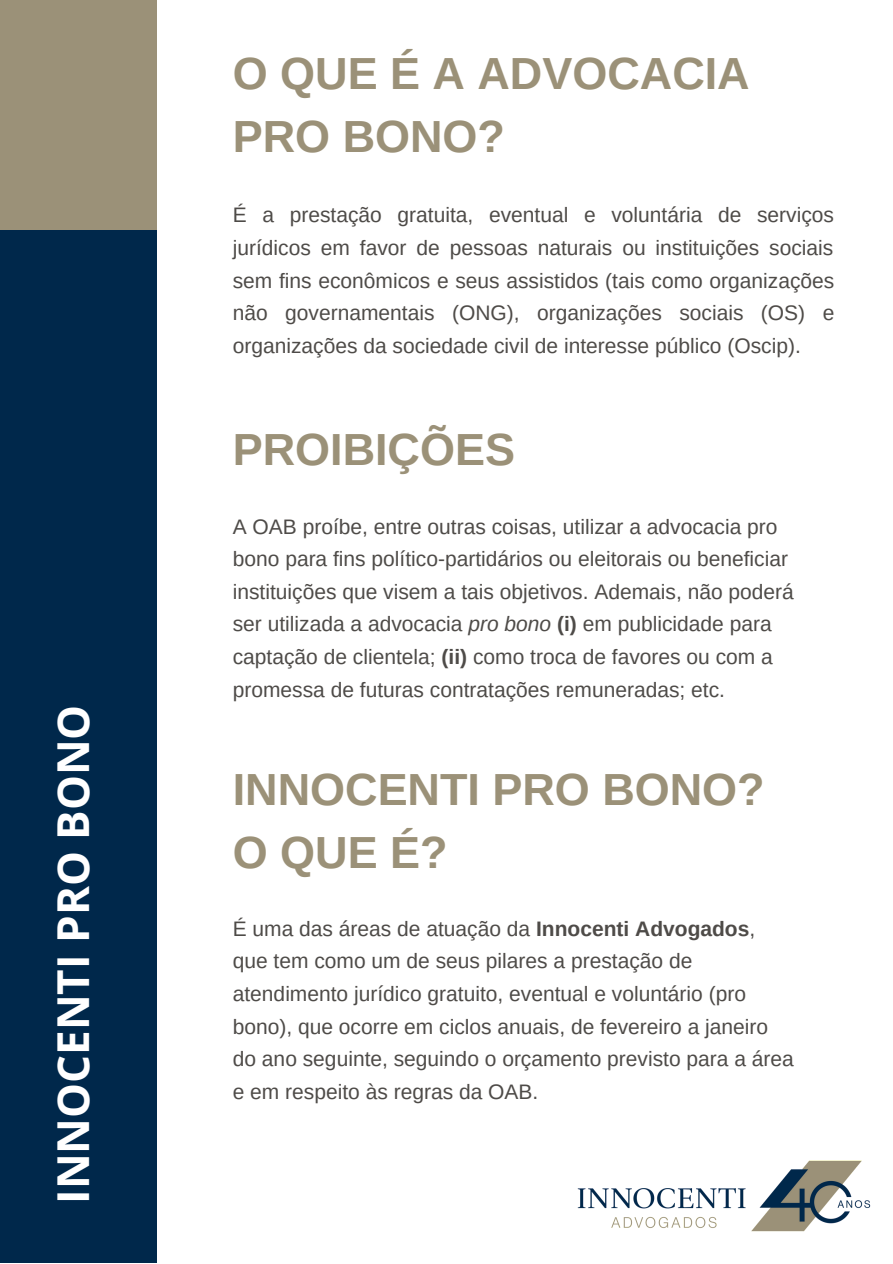
<style>
.page{position:relative;width:893px;height:1264px;background:#fff}
.page>*{position:absolute;margin:0;border:0;box-sizing:border-box;transform-origin:0 0}
.t1{font:700 45px/63px "Arimo";color:#9b9178}
.t2{font:700 43.95px "Open Sans";color:#fff}
.t3{font:21px/32.5px "Arimo";color:#4e4b48}
.s1{font-style:italic}
.s2{font-weight:700}
</style>
<div class="page">
<div style="left:0;top:0;width:157px;height:243px;background:#9b9178"></div>
<div style="left:0;top:230px;width:157px;height:1032px;background:#00284b"></div>
<img style="left:577px;top:1160px;width:294px;height:72px">
<h2 class="t2" style="left:42px;top:1203px;width:501px;rotate:-90deg">INNOCENTI PRO BONO</h2>
<h1 class="t1" style="left:233px;top:42px;width:518px">O QUE É A ADVOCACIA<br>PRO BONO?</h1>
<p class="t3" style="left:233px;top:199px;width:603px;text-align:justify">É a prestação gratuita, eventual e voluntária de serviços jurídicos em favor de pessoas naturais ou instituições sociais sem fins econômicos e seus assistidos (tais como organizações não governamentais (ONG), organizações sociais (OS) e organizações da sociedade civil de interesse público (Oscip).</p>
<h1 class="t1" style="left:233px;top:417px;width:284px">PROIBIÇÕES</h1>
<p class="t3" style="left:233px;top:510px;width:562px">A OAB proíbe, entre outras coisas, utilizar a advocacia pro bono para fins político-partidários ou eleitorais ou beneficiar instituições que visem a tais objetivos. Ademais, não poderá ser utilizada a advocacia <span class="s1">pro bono</span> <span class="s2">(i)</span> em publicidade para captação de clientela; <span class="s2">(ii)</span> como troca de favores ou com a promessa de futuras contratações remuneradas; etc.</p>
<h1 class="t1" style="left:233px;top:758px;width:533px">INNOCENTI PRO BONO?<br>O QUE É?</h1>
<p class="t3" style="left:233px;top:912px;width:562px">É uma das áreas de atuação da <span class="s2">Innocenti Advogados</span>, que tem como um de seus pilares a prestação de atendimento jurídico gratuito, eventual e voluntário (pro bono), que ocorre em ciclos anuais, de fevereiro a janeiro do ano seguinte, seguindo o orçamento previsto para a área e em respeito às regras da OAB.</p>
</div>
